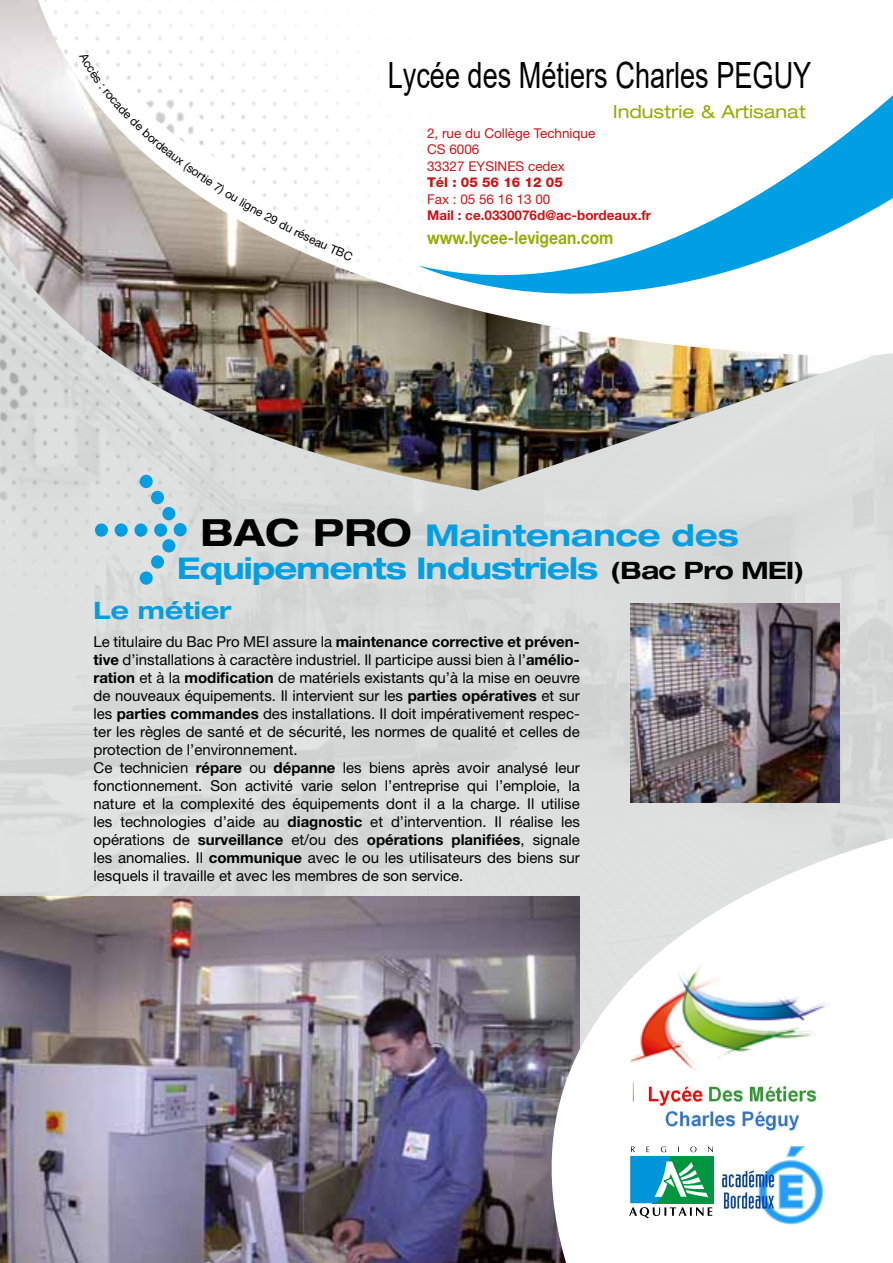
<style>
.page{position:relative;width:893px;height:1263px;background:#fff}
.page>*{position:absolute;margin:0;border:0;box-sizing:border-box;transform-origin:0 0}
.t1{font:36.15px "Arial";color:#000;scale:.75 1}
.t2{font:700 expanded 30px/33px "Helvetica Neue";letter-spacing:-.025em;color:#009ee3}
.t3{font:700 expanded 24px "Helvetica Neue";color:#009ee3}
.t4{font:expanded 18.15px "Helvetica Neue";color:#95ad07}
.t5{font:700 18px "Helvetica Neue";color:#95ad07;scale:.87 1}
.t6{font:15px/18px "Helvetica Neue";color:#000}
.t7{font:13.5px/16.5px "Helvetica Neue";color:#cd1316}
.t8{font:700 13.5px "Helvetica Neue";color:#cd1316}
.t9{font:800 13.5px "Helvetica Neue";color:#cd1316}
.s1{font-size:37.5px;color:#000}
.s2{font-size:24px;color:#000}
.s3{font-weight:700}
</style>
<div class="page">
<img style="left:0;top:476px;width:893px;height:420px">
<img style="left:0;top:896px;width:440px;height:367px">
<svg style="left:440px;top:832px;width:453px;height:431px"></svg>
<img style="left:631px;top:604px;width:208px;height:198px">
<svg style="left:872px;top:95px;width:21px;height:381px"></svg>
<img style="left:617px;top:958px;width:227px;height:188px">
<svg style="left:629px;top:1146px;width:84px;height:72px"></svg>
<div style="left:0;top:491px;width:486px;height:141px;background:#dadbdb"></div>
<img style="left:0;top:0;width:872px;height:491px">
<img style="left:634px;top:1077px;width:195px;height:64px">
<img style="left:721px;top:1146px;width:103px;height:79px">
<svg style="left:64px;top:52px;width:289px;height:211px"></svg>
<h1 class="t1" style="left:388px;top:51px;width:566px">Lycée des Métiers Charles PEGUY</h1>
<p class="t4" style="left:613px;top:100px;width:194px">Industrie &amp; Artisanat</p>
<p class="t7" style="left:427px;top:125px;width:170px">2, rue du Collège Technique<br>CS 6006<br>33327 EYSINES cedex</p>
<p class="t9" style="left:427px;top:174px;width:137px">Tél : 05 56 16 12 05</p>
<p class="t7" style="left:427px;top:190px;width:125px">Fax : 05 56 16 13 00</p>
<p class="t8" style="left:427px;top:207px;width:226px">Mail : ce.0330076d@ac-bordeaux.fr</p>
<p class="t5" style="left:427px;top:227px;width:216px">www.lycee-levigean.com</p>
<h2 class="t2" style="left:177px;top:518px;width:628px;text-indent:23px"><span class="s1">BAC PRO</span> Maintenance des<br>Equipements Industriels <span class="s2">(Bac Pro MEI)</span></h2>
<h3 class="t3" style="left:94px;top:595px;width:140px">Le métier</h3>
<p class="t6" style="left:94px;top:632px;width:488px">Le titulaire du Bac Pro MEI assure la <span class="s3">maintenance corrective et préven&shy;tive</span> d’installations à caractère industriel. Il participe aussi bien à l’<span class="s3">amélio&shy;ration</span> et à la <span class="s3">modification</span> de matériels existants qu’à la mise en oeuvre de nouveaux équipements. Il intervient sur les <span class="s3">parties opératives</span> et sur les <span class="s3">parties commandes</span> des installations. Il doit impérativement respec&shy;ter les règles de santé et de sécurité, les normes de qualité et celles de protection de l’environnement.<br>Ce technicien <span class="s3">répare</span> ou <span class="s3">dépanne</span> les biens après avoir analysé leur fonctionnement. Son activité varie selon l’entreprise qui l’emploie, la nature et la complexité des équipements dont il a la charge. Il utilise les technologies d’aide au <span class="s3">diagnostic</span> et d’intervention. Il réalise les opérations de <span class="s3">surveillance</span> et/ou des <span class="s3">opérations planifiées</span>, signale les anomalies. Il <span class="s3">communique</span> avec le ou les utilisateurs des biens sur lesquels il travaille et avec les membres de son service.</p>
</div>
